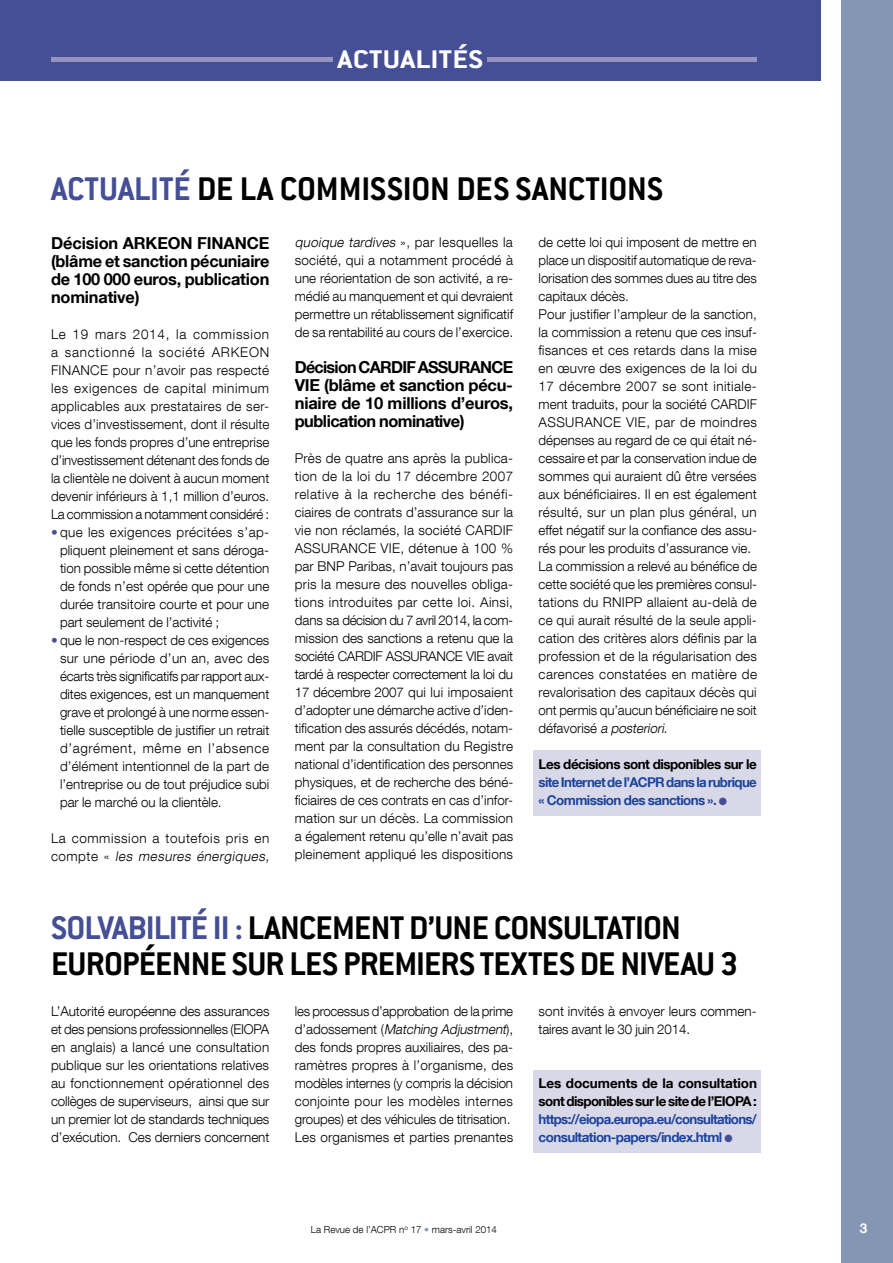
<style>
.page{position:relative;width:893px;height:1263px;background:#fff}
.page>*{position:absolute;margin:0;border:0;box-sizing:border-box;transform-origin:0 0}
.t1{font:700 36px/36px "Conduit ITC";letter-spacing:-.02em;color:#000}
.t2{font:700 36px "Conduit ITC";letter-spacing:-.005em;color:#454f96}
.t3{font:700 36px "Conduit ITC";letter-spacing:.01em;color:#000}
.t4{font:700 28.05px "Conduit ITC";letter-spacing:.01em;color:#fff;scale:1.18 1}
.t5{font:700 16.5px/18px "Helvetica Neue LT Com";letter-spacing:-.015em;color:#000;text-align:justify}
.t6{font:300 13.5px/18px "Helvetica Neue LT Com";color:#000;text-align:justify}
.t7{font:700 13.5px/18px "Helvetica Neue LT Com";letter-spacing:-.05em;color:#1c449c}
.t8{font:700 13.5px/18px "Helvetica Neue LT Com";letter-spacing:-.035em;color:#000}
.t9{font:300 13.5px/18px "Helvetica Neue LT Com";letter-spacing:.04em;color:#000}
.t10{font:700 13.5px "Helvetica Neue LT Com";color:#fff}
.t11{font:300 9.75px "Helvetica Neue LT Com";color:#000}
.s1{color:#000}
.s2{color:#454f96}
.s3{font-style:italic}
.s4{color:#8595b4}
</style>
<div class="page">
<div style="left:533px;top:751px;width:228px;height:65px;background:#d9d8e8"></div>
<div style="left:842px;top:0;width:51px;height:1263px;background:#8595b4"></div>
<div style="left:0;top:0;width:821px;height:81px;background:#454f96"></div>
<div style="left:51px;top:57px;width:282px;height:5px;background:#9693c0"></div>
<div style="left:487px;top:57px;width:270px;height:5px;background:#9693c0"></div>
<div style="left:533px;top:1069px;width:228px;height:83px;background:#d9d8e8"></div>
<h2 class="t4" style="left:338px;top:43px;width:100px">ACTUALITÉS</h2>
<h1 class="t2" style="left:51px;top:167px;width:247px">ACTUALITÉ <span class="s1">DE LA COMMI</span></h1>
<h1 class="t3" style="left:370px;top:167px;width:294px">SSION DES SANCTIONS</h1>
<p class="t5" style="left:51px;top:233px;width:119px">Décision ARKEON</p>
<p class="t5" style="left:51px;top:233px;width:220px;text-indent:146px">FINANCE (blâme et sanction pécuniaire de 100 000 euros, publication nominative)</p>
<p class="t6" style="left:51px;top:325px;width:220px">Le 19 mars 2014, la commission a sanctionné la société ARKEON FINANCE pour n’avoir pas respecté les exigences de capital minimum applicables aux prestataires de ser&shy;vices d’investissement, dont il résulte que les fonds propres d’une entreprise d’investissement détenant des fonds de la clientèle ne doivent à aucun moment devenir inférieurs à 1,1 million d’euros.<br>La commission a notamment considéré :</p>
<p class="t6" style="left:60px;top:523px;width:211px;text-indent:-9px"><span class="s2">•</span> que les exigences précitées s’ap&shy;pliquent pleinement et sans déroga&shy;tion possible même si cette détention de fonds n’est opérée que pour une durée transitoire courte et pour une part seulement de l’activité ;</p>
<p class="t6" style="left:60px;top:631px;width:211px;text-indent:-9px"><span class="s2">•</span> que le non-respect de ces exigences sur une période d’un an, avec des écarts très significatifs par rapport aux&shy;dites exigences, est un manquement grave et prolongé à une norme essen&shy;tielle susceptible de justifier un retrait d’agrément, même en l’absence d’élément intentionnel de la part de l’entreprise ou de tout préjudice subi par le marché ou la clientèle.</p>
<p class="t9" style="left:51px;top:829px;width:223px">La commission a toutefois pris en c o m p t e « <span class="s3">les mesures énergiques,</span></p>
<p class="t6" style="left:295px;top:233px;width:220px"><span class="s3">quoique tardives</span> », par lesquelles la société, qui a notamment procédé à une réorientation de son activité, a re&shy;médié au manquement et qui devraient permettre un rétablissement significatif de sa rentabilité au cours de l’exercice.</p>
<p class="t5" style="left:295px;top:357px;width:220px">Décision CARDI F ASSURANCE VIE (blâme et sanction pécu&shy;niaire de 10 millions d’euros, publication nominative)</p>
<p class="t6" style="left:295px;top:449px;width:220px">Près de quatre ans après la publica&shy;tion de la loi du 17 décembre 2007 relative à la recherche des bénéfi&shy;ciaires de contrats d’assurance sur la vie non réclamés, la société CARDIF ASSURANCE VIE, détenue à 100 % par BNP Paribas, n’avait toujours pas pris la mesure des nouvelles obliga&shy;tions introduites par cette loi. Ainsi, dans sa décision du 7 avril 2014, la com&shy;mission des sanctions a retenu que la société CARDIF ASSURANCE VIE avait tardé à respecter correctement la loi du 17 décembre 2007 qui lui imposaient d’adopter une démarche active d’iden&shy;tification des assurés décédés, notam&shy;ment par la consultation du Registre national d’identification des personnes physiques, et de recherche des béné&shy;ficiaires de ces contrats en cas d’infor&shy;mation sur un décès. La commission a également retenu qu’elle n’avait pas pleinement appliqué les dispositions</p>
<p class="t6" style="left:539px;top:233px;width:220px;text-align:left">de cette loi qui imposent de mettre en place un dispositif automatique de reva&shy;lorisation des sommes dues au titre des capitaux décès.<br>Pour justifier l’ampleur de la sanction, la commission a retenu que ces insuf&shy;fisances et ces retards dans la mise en œuvre des exigences de la loi du 17 décembre 2007 se sont initiale&shy;ment traduits, pour la société CARDIF ASSURANCE VIE, par de moindres dépenses au regard de ce qui était né&shy;cessaire et par la conservation indue de sommes qui auraient dû être versées aux bénéficiaires. Il en est également résulté, sur un plan plus général, un effet négatif sur la confiance des assu&shy;rés pour les produits d’assurance vie.<br>La commission a relevé au bénéfice de cette société que les premières consul&shy;tations du RNIPP allaient au-delà de ce qui aurait résulté de la seule appli&shy;cation des critères alors définis par la profession et de la régularisation des carences constatées en matière de revalorisation des capitaux décès qui ont permis qu’aucun bénéficiaire ne soit d éfavo r i s é <span class="s3">a posteriori</span>.</p>
<p class="t8" style="left:539px;top:754px;width:220px">Les décisions sont disponibles sur le</p>
<p class="t7" style="left:539px;top:772px;width:220px">site Internet de l’ACPR dans la rubrique « Commission des sanctions ». <span class="s2">●</span></p>
<h1 class="t2" style="left:51px;top:907px;width:75px">SOLVABILI</h1>
<h1 class="t2" style="left:177px;top:907px;width:89px">TÉ II : <span class="s1">LANC</span></h1>
<h1 class="t1" style="left:51px;top:909px;width:689px;text-indent:264px">EMENT D’UNE CONSULTATION<br>EUROPÉENN E SUR LES PREMI ERS TEXTES DE NIVEAU 3</h1>
<p class="t6" style="left:51px;top:1002px;width:220px">L’Autorité européenne des assurances et des pensions professionnelles (EIOPA en anglais) a lancé une consultation publique sur les orientations relatives au fonctionnement opérationnel des collèges de superviseurs, ainsi que sur un premier lot de standards techniques d’exécution. Ces derniers concernent</p>
<p class="t6" style="left:295px;top:1002px;width:220px;text-align:left">les processus d’approbation de la prime d ’ a d o s s e m e n t ( <span class="s3">Matching Adjustment</span>) , des fonds propres auxiliaires, des pa&shy;ramètres propres à l’organisme, des modèles internes (y compris la décision conjointe pour les modèles internes groupes) et des véhicules de titrisation.<br>Les organismes et parties prenantes</p>
<p class="t6" style="left:539px;top:1002px;width:220px">sont invités à envoyer leurs commen&shy;taires avant le 30 juin 2014.</p>
<p class="t8" style="left:539px;top:1074px;width:220px">Les documents de la consultation sont disponibles sur le site de l’EIOPA :</p>
<p class="t7" style="left:539px;top:1110px;width:220px">https://eiopa.europa.eu/consultations/ consultation-papers/index.html <span class="s2">●</span></p>
<p class="t11" style="left:311px;top:1224px;width:188px">La Revue de l’ACPR n<sup>o</sup> 17 <span class="s4">•</span> mars-avril 2014</p>
<p class="t10" style="left:860px;top:1220px;width:9px">3</p>
</div>
